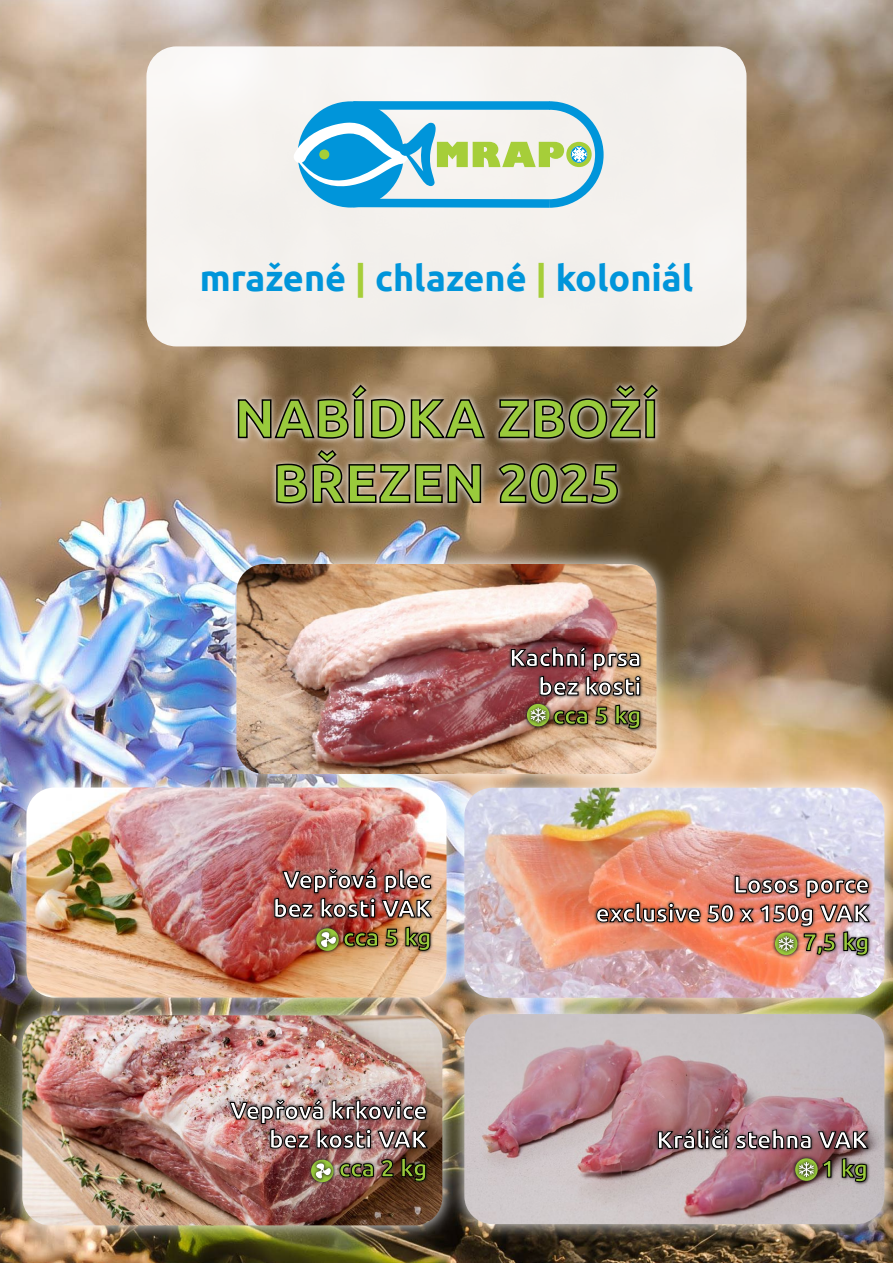
<style>
.page{position:relative;width:893px;height:1263px;background:#fff}
.page>*{position:absolute;margin:0;border:0;box-sizing:border-box;transform-origin:0 0}
.t1{font:700 54px/64.8px "Ubuntu";color:#99ca3c;text-align:center}
.t2{font:700 36px "Ubuntu";color:#0095da}
.t3{font:700 24px/28.8px "Ubuntu";color:#fff;text-align:right}
.t4{font:700 24px "Ubuntu";letter-spacing:-.025em;color:#99ca3c}
.s1{color:#a6ce39}
</style>
<div class="page">
<img style="left:0;top:0;width:893px;height:723px">
<div style="left:146px;top:46px;width:600px;height:300px;background:#f4f1ed;border-radius:30px"></div>
<svg style="left:294px;top:101px;width:310px;height:107px"></svg>
<div style="left:319px;top:149px;width:10px;height:10px;background:#a6ce39;border-radius:50%"></div>
<img style="left:224px;top:375px;width:445px;height:11px">
<svg style="left:237px;top:384px;width:249px;height:2px"></svg>
<svg style="left:498px;top:384px;width:161px;height:2px"></svg>
<img style="left:0;top:723px;width:213px;height:225px">
<img style="left:26px;top:787px;width:242px;height:161px">
<img style="left:268px;top:869px;width:168px;height:79px">
<img style="left:274px;top:869px;width:158px;height:49px">
<svg style="left:343px;top:932px;width:35px;height:15px"></svg>
<svg style="left:385px;top:928px;width:13px;height:19px"></svg>
<svg style="left:405px;top:926px;width:26px;height:22px"></svg>
<img style="left:213px;top:386px;width:471px;height:483px">
<img style="left:236px;top:564px;width:420px;height:210px">
<img style="left:505px;top:641px;width:141px;height:15px">
<svg style="left:511px;top:646px;width:130px;height:10px"></svg>
<img style="left:0;top:948px;width:436px;height:315px">
<img style="left:22px;top:1015px;width:411px;height:210px">
<img style="left:225px;top:1094px;width:208px;height:122px">
<img style="left:229px;top:1099px;width:199px;height:50px">
<svg style="left:339px;top:1163px;width:35px;height:15px"></svg>
<svg style="left:381px;top:1159px;width:13px;height:18px"></svg>
<svg style="left:401px;top:1157px;width:26px;height:25px"></svg>
<img style="left:433px;top:990px;width:460px;height:273px">
<img style="left:464px;top:1130px;width:420px;height:94px">
<img style="left:652px;top:1130px;width:221px;height:86px">
<svg style="left:658px;top:1130px;width:154px;height:19px;background:#523b40"></svg>
<svg style="left:818px;top:1131px;width:51px;height:18px"></svg>
<svg style="left:822px;top:1160px;width:10px;height:18px"></svg>
<svg style="left:841px;top:1158px;width:26px;height:24px"></svg>
<img style="left:312px;top:924px;width:31px;height:31px">
<img style="left:316px;top:927px;width:25px;height:25px">
<svg style="left:320px;top:931px;width:17px;height:17px"></svg>
<img style="left:307px;top:1155px;width:31px;height:32px">
<img style="left:311px;top:1159px;width:24px;height:24px">
<svg style="left:315px;top:1163px;width:16px;height:16px"></svg>
<img style="left:791px;top:1154px;width:31px;height:31px">
<img style="left:794px;top:1157px;width:24px;height:25px">
<svg style="left:799px;top:1162px;width:15px;height:15px"></svg>
<img style="left:436px;top:656px;width:457px;height:474px">
<img style="left:464px;top:788px;width:420px;height:210px">
<img style="left:585px;top:868px;width:289px;height:122px">
<svg style="left:734px;top:875px;width:65px;height:19px"></svg>
<svg style="left:806px;top:879px;width:63px;height:19px"></svg>
<svg style="left:596px;top:902px;width:105px;height:21px;background:#7c4533"></svg>
<svg style="left:707px;top:904px;width:47px;height:19px"></svg>
<svg style="left:760px;top:904px;width:53px;height:23px"></svg>
<svg style="left:819px;top:904px;width:51px;height:19px"></svg>
<svg style="left:803px;top:933px;width:33px;height:22px"></svg>
<svg style="left:843px;top:931px;width:26px;height:25px"></svg>
<img style="left:770px;top:928px;width:32px;height:32px">
<img style="left:774px;top:932px;width:24px;height:24px">
<svg style="left:779px;top:933px;width:18px;height:18px"></svg>
<h2 class="t2" style="left:200px;top:256px;width:495px">mražené <span class="s1">|</span> chlazené <span class="s1">|</span> koloniál</h2>
<h1 class="t1" style="left:234px;top:385px;width:426px">NABÍDKA ZBOŽÍ<br>BŘEZEN 2025</h1>
<p class="t3" style="left:273px;top:865px;width:160px;text-align:center">Vepřová plec bez kosti VAK</p>
<p class="t4" style="left:343px;top:923px;width:90px">cca 5 kg</p>
<p class="t3" style="left:230px;top:1096px;width:199px">Vepřová krkovice bez kosti VAK</p>
<p class="t4" style="left:339px;top:1153px;width:90px">cca 2 kg</p>
<p class="t3" style="left:509px;top:643px;width:133px">Kachní prsa bez kosti</p>
<p class="t4" style="left:553px;top:701px;width:90px">cca 5 kg</p>
<p class="t3" style="left:596px;top:870px;width:275px">Losos porce<br>exclusive 50 x 150g VAK</p>
<p class="t4" style="left:803px;top:927px;width:68px">7,5 kg</p>
<p class="t3" style="left:656px;top:1125px;width:213px">Králičí stehna VAK</p>
<p class="t4" style="left:821px;top:1154px;width:48px">1 kg</p>
</div>
